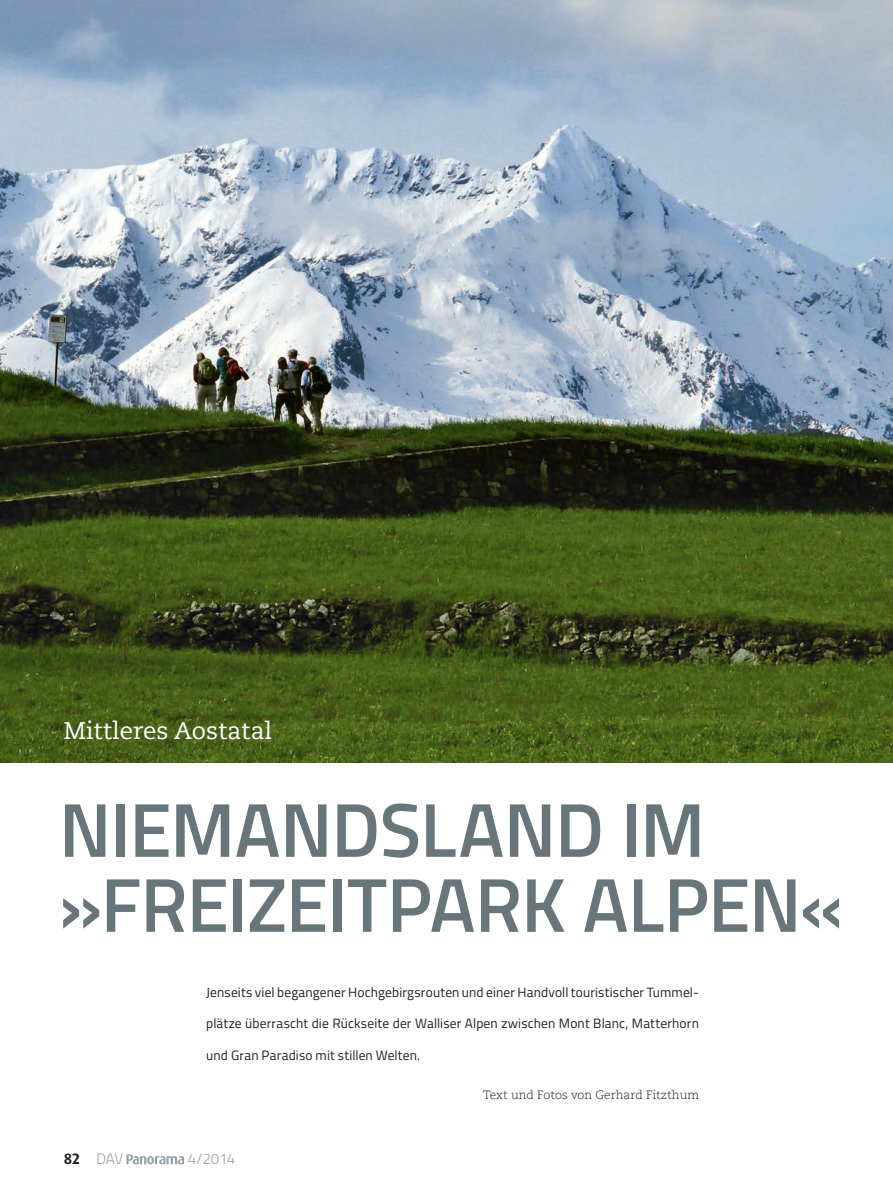
<style>
.page{position:relative;width:893px;height:1191px;background:#fff}
.page>*{position:absolute;margin:0;border:0;box-sizing:border-box;transform-origin:0 0}
.t1{font:600 76.5px/75px "Titillium";letter-spacing:-.015em;color:#68767c}
.t2{font:24px "Caecilia LT Std";color:#fff}
.t3{font:300 15px "Titillium";letter-spacing:-.02em;color:#97a0a5}
.t4{font:13.5px "Titillium";letter-spacing:.01em;color:#231f20}
.t5{font:300 12px "Caecilia LT Std";color:#231f20}
.s1{font-family:"Dax";font-weight:700;color:#231f20}
</style>
<div class="page">
<svg style="left:126px;top:1154px;width:58px;height:10px"></svg>
<img style="left:0;top:0;width:893px;height:762px">
<h2 class="t2" style="left:64px;top:717px;width:210px">Mittleres Aostatal</h2>
<h1 class="t1" style="left:59px;top:788px;width:787px">NIEMANDSLAND IM »FREIZEITPARK ALPEN«</h1>
<p class="t4" style="left:206px;top:982px;width:494px">Jenseits viel begangener Hochgebirgsrouten und einer Handvoll touristischer Tummel-</p>
<p class="t4" style="left:206px;top:1013px;width:494px">plätze überrascht die Rückseite der Walliser Alpen zwischen Mont Blanc, Matterhorn</p>
<p class="t4" style="left:206px;top:1045px;width:215px">und Gran Paradiso mit stillen Welten.</p>
<p class="t5" style="left:483px;top:1088px;width:218px">Text und Fotos von Gerhard Fitzthum</p>
<p class="t3" style="left:64px;top:1148px;width:61px"><span class="s1">82</span> DAV</p>
<p class="t3" style="left:188px;top:1148px;width:49px">4/2014</p>
</div>
